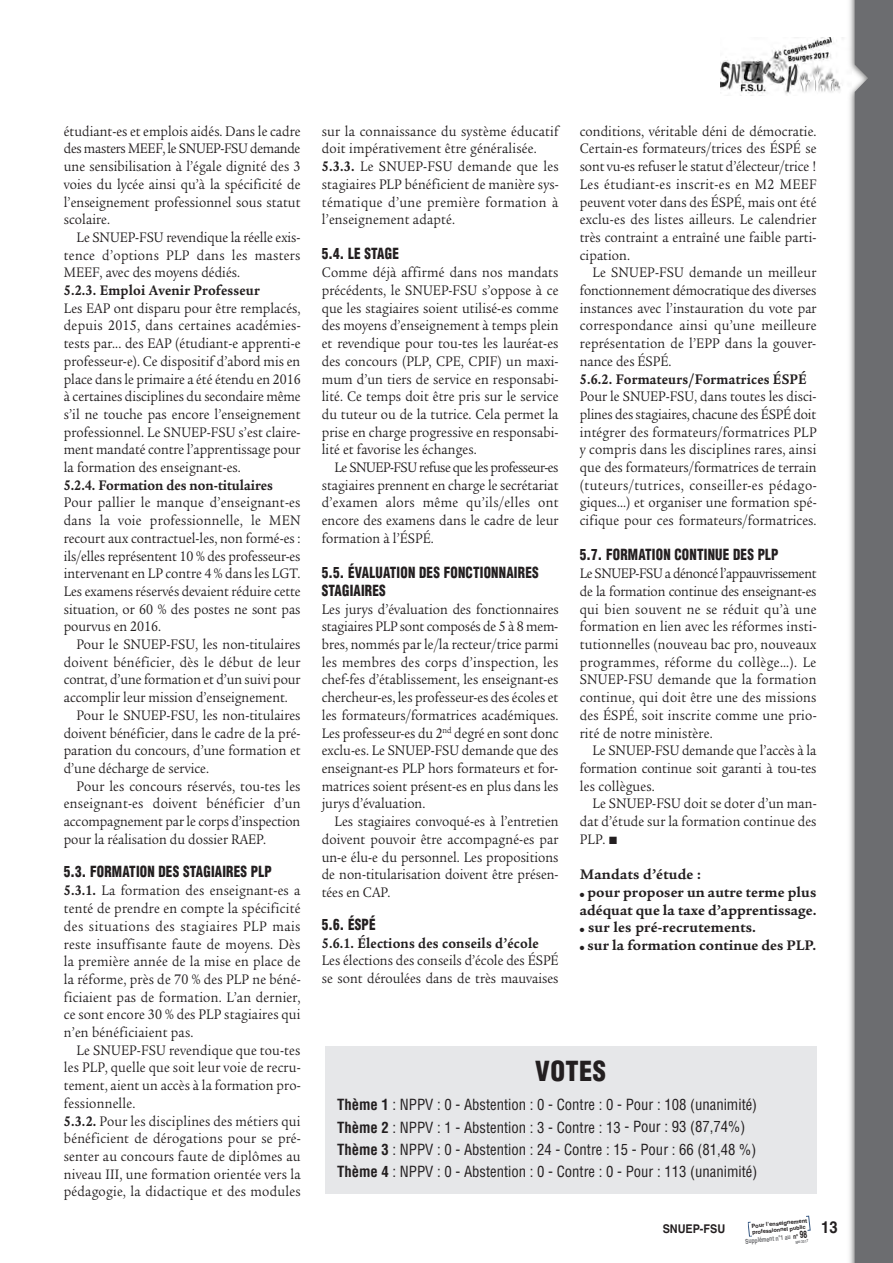
<style>
.page{position:relative;width:893px;height:1263px;background:#fff}
.page>*{position:absolute;margin:0;border:0;box-sizing:border-box;transform-origin:0 0}
.t1{font:900 condensed 27px "Helvetica";letter-spacing:.015em;color:#231f20}
.t2{font:700 16.5px "Helvetica";color:#231f20;scale:.9 1}
.t3{font:15px/17.7px "Legacy Serif";letter-spacing:.005em;color:#231f20;text-align:justify;scale:.9 1}
.t4{font:condensed 15px/22.4px "Helvetica";color:#231f20}
.t5{font:700 15px/17.7px "Legacy Serif";letter-spacing:.01em;color:#231f20}
.t6{font:700 15px "Legacy Serif";letter-spacing:.01em;color:#231f20;scale:.9 1}
.t7{font:900 condensed 15px/17.7px "Helvetica";letter-spacing:.015em;color:#231f20;scale:.88 1}
.t8{font:700 12px "Helvetica";color:#231f20;scale:.9 1}
.t9{font:700 6.75px "Helvetica";color:#6c6d70;scale:.75 1}
.t10{font:700 5.7px "Helvetica";color:#231f20}
.t11{font:700 5.55px "Helvetica";color:#231f20}
.t12{font:700 4.05px "Helvetica";color:#6c6d70;scale:.75 1}
.s1{font-weight:700}
.s2{color:#231f20}
.s3{font-size:10.05px;color:#231f20}
</style>
<div class="page">
<svg style="left:748px;top:1222px;width:4px;height:15px"></svg>
<svg style="left:806px;top:1216px;width:5px;height:15px"></svg>
<img style="left:720px;top:38px;width:121px;height:58px">
<img style="left:849px;top:0;width:6px;height:1263px">
<div style="left:855px;top:0;width:38px;height:1263px;background:#6c6d70"></div>
<div style="left:325px;top:1046px;width:491px;height:148px;background:#e6e7e9"></div>
<p class="t3" style="left:64px;top:124px;width:264px">étudiant-es et emplois aidés. Dans le cadre des masters MEEF, le SNUEP-FSU demande une sensibilisation à l’égale dignité des 3 voies du lycée ainsi qu’à la spécificité de l’enseignement professionnel sous statut scolaire.</p>
<p class="t3" style="left:64px;top:230px;width:264px;text-indent:13px">Le SNUEP-FSU revendique la réelle exis&shy;tence d’options PLP dans les masters MEEF, avec des moyens dédiés.</p>
<p class="t6" style="left:64px;top:285px;width:219px">5.2.3. Emploi Avenir Professeur</p>
<p class="t3" style="left:64px;top:301px;width:265px">Les EAP ont disparu pour être remplacés, depuis 2015, dans certaines académies&shy;tests par... des EAP (étudiant-e apprenti-e professeur-e). Ce dispositif d’abord mis en place dans le primaire a été étendu en 2016 à certaines disciplines du secondaire même s’il ne touche pas encore l’enseignement professionnel. Le SNUEP-FSU s’est claire&shy;ment mandaté contre l’apprentissage pour la formation des enseignant-es.</p>
<p class="t6" style="left:64px;top:479px;width:234px">5.2.4. Formation des non-titulaires</p>
<p class="t3" style="left:64px;top:495px;width:265px">Pour pallier le manque d’enseignant-es dans la voie professionnelle, le MEN recourt aux contractuel-les, non formé-es : ils/elles représentent 10 % des professeur-es intervenant en LP contre 4 % dans les LGT.<br>Les examens réservés devaient réduire cette situation, or 60 % des postes ne sont pas pourvus en 2016.</p>
<p class="t3" style="left:77px;top:637px;width:250px">Pour le SNUEP-FSU, les non-titulaires</p>
<p class="t3" style="left:64px;top:655px;width:264px">doivent bénéficier, dès le début de leur</p>
<p class="t3" style="left:64px;top:672px;width:264px">contrat, d’une formation et d’un suivi pour</p>
<p class="t3" style="left:64px;top:690px;width:250px">accomplir leur mission d’enseignement.</p>
<p class="t3" style="left:77px;top:708px;width:250px">Pour le SNUEP-FSU, les non-titulaires</p>
<p class="t3" style="left:64px;top:725px;width:264px">doivent bénéficier, dans le cadre de la pré-</p>
<p class="t3" style="left:64px;top:743px;width:264px">paration du concours, d’une formation et</p>
<p class="t3" style="left:64px;top:761px;width:163px">d’une décharge de service.</p>
<p class="t3" style="left:77px;top:779px;width:250px">Pour les concours réservés, tou-tes les</p>
<p class="t3" style="left:64px;top:796px;width:264px">enseignant-es doivent bénéficier d’un</p>
<p class="t3" style="left:64px;top:814px;width:264px">accompagnement par le corps d’inspection</p>
<p class="t3" style="left:64px;top:832px;width:226px">pour la réalisation du dossier RAEP.</p>
<p class="t7" style="left:64px;top:863px;width:238px">5.3. FORMATION DES STAGIAIRES PLP</p>
<p class="t3" style="left:64px;top:883px;width:265px"><span class="s1">5.3.1.</span> La formation des enseignant-es a tenté de prendre en compte la spécificité des situations des stagiaires PLP mais reste insuffisante faute de moyens. Dès la première année de la mise en place de la réforme, près de 70 % des PLP ne béné&shy;ficiaient pas de formation. L’an dernier, ce sont encore 30 % des PLP stagiaires qui n’en bénéficiaient pas.</p>
<p class="t3" style="left:64px;top:1043px;width:265px;text-align:left;text-indent:13px">Le SNUEP-FSU revendique que tou-tes les PLP, quelle que soit leur voie de recru&shy;tement, aient un accès à la formation pro&shy;fessionnelle.<br><span class="s1">5.3.2.</span> Pour les disciplines des métiers qui bénéficient de dérogations pour se pré&shy;senter au concours faute de diplômes au niveau III, une formation orientée vers la pédagogie, la didactique et des modules</p>
<p class="t3" style="left:322px;top:124px;width:265px;text-align:left">sur la connaissance du système éducatif doit impérativement être généralisée.<br><span class="s1">5.3.3.</span> Le SNUEP-FSU demande que les stagiaires PLP bénéficient de manière sys&shy;tématique d’une première formation à l’enseignement adapté.</p>
<p class="t7" style="left:322px;top:245px;width:89px">5.4. LE STAGE</p>
<p class="t3" style="left:322px;top:265px;width:265px">Comme déjà affirmé dans nos mandats précédents, le SNUEP-FSU s’oppose à ce que les stagiaires soient utilisé-es comme des moyens d’enseignement à temps plein et revendique pour tou-tes les lauréat-es des concours (PLP, CPE, CPIF) un maxi&shy;mum d’un tiers de service en responsabi&shy;lité. Ce temps doit être pris sur le service du tuteur ou de la tutrice. Cela permet la prise en charge progressive en responsabi&shy;lité et favorise les échanges.</p>
<p class="t3" style="left:322px;top:460px;width:265px;text-indent:13px">Le SNUEP-FSU refuse que les professeur-es stagiaires prennent en charge le secrétariat d’examen alors même qu’ils/elles ont encore des examens dans le cadre de leur formation à l’ÉSPÉ.</p>
<p class="t7" style="left:322px;top:564px;width:248px">5.5. ÉVALUATION DES FONCTIONNAIRES<br>STAGIAIRES</p>
<p class="t3" style="left:322px;top:602px;width:265px">Les jurys d’évaluation des fonctionnaires stagiaires PLP sont composés de 5 à 8 mem&shy;bres, nommés par le/la recteur/trice parmi les membres des corps d’inspection, les chef-fes d’établissement, les enseignant-es chercheur-es, les professeur-es des écoles et les formateurs/formatrices académiques.<br>Les professeur-es du 2<sup>nd</sup> degré en sont donc exclu-es. Le SNUEP-FSU demande que des enseignant-es PLP hors formateurs et for&shy;matrices soient présent-es en plus dans les jurys d’évaluation.</p>
<p class="t3" style="left:322px;top:814px;width:265px;text-indent:13px">Les stagiaires convoqué-es à l’entretien doivent pouvoir être accompagné-es par un-e élu-e du personnel. Les propositions de non-titularisation doivent être présen&shy;tées en CAP.</p>
<p class="t7" style="left:322px;top:916px;width:63px">5.6. ÉSPÉ</p>
<p class="t6" style="left:322px;top:937px;width:243px">5.6.1. Élections des conseils d’école</p>
<p class="t3" style="left:322px;top:953px;width:265px">Les élections des conseils d’école des ÉSPÉ se sont déroulées dans de très mauvaises</p>
<p class="t3" style="left:580px;top:124px;width:265px">conditions, véritable déni de démocratie.<br>Certain-es formateurs/trices des ÉSPÉ se sont vu-es refuser le statut d’électeur/trice !<br>Les étudiant-es inscrit-es en M2 MEEF peuvent voter dans des ÉSPÉ, mais ont été exclu-es des listes ailleurs. Le calendrier très contraint a entraîné une faible parti&shy;cipation.</p>
<p class="t3" style="left:580px;top:265px;width:265px;text-indent:13px">Le SNUEP-FSU demande un meilleur fonctionnement démocratique des diverses instances avec l’instauration du vote par correspondance ainsi qu’une meilleure représentation de l’EPP dans la gouver&shy;nance des ÉSPÉ.</p>
<p class="t6" style="left:580px;top:373px;width:253px">5.6.2. Formateurs/Formatrices ÉSPÉ</p>
<p class="t3" style="left:580px;top:389px;width:265px">Pour le SNUEP-FSU, dans toutes les disci&shy;plines des stagiaires, chacune des ÉSPÉ doit intégrer des formateurs/formatrices PLP y compris dans les disciplines rares, ainsi que des formateurs/formatrices de terrain (tuteurs/tutrices, conseiller-es pédago&shy;giques…) et organiser une formation spé&shy;cifique pour ces formateurs/formatrices.</p>
<p class="t7" style="left:580px;top:546px;width:228px">5.7. FORMATION CONTINUE DES PLP</p>
<p class="t3" style="left:580px;top:566px;width:265px">Le SNUEP-FSU a dénoncé l’appauvrissement de la formation continue des enseignant-es qui bien souvent ne se réduit qu’à une formation en lien avec les réformes insti&shy;tutionnelles (nouveau bac pro, nouveaux programmes, réforme du collège…). Le SNUEP-FSU demande que la formation continue, qui doit être une des missions des ÉSPÉ, soit inscrite comme une prio&shy;rité de notre ministère.</p>
<p class="t3" style="left:580px;top:743px;width:265px;text-indent:13px">Le SNUEP-FSU demande que l’accès à la formation continue soit garanti à tou-tes les collègues.</p>
<p class="t3" style="left:580px;top:796px;width:265px;text-indent:13px">Le SNUEP-FSU doit se doter d’un man&shy;dat d’étude sur la formation continue des PLP. ■</p>
<p class="t5" style="left:580px;top:867px;width:123px">Mandats d’étude :</p>
<p class="t5" style="left:580px;top:885px;width:238px">● pour proposer un autre terme plus adéquat que la taxe d’apprentissage.</p>
<p class="t5" style="left:580px;top:920px;width:178px">● sur les pré-recrutements.</p>
<p class="t5" style="left:580px;top:938px;width:238px">● sur la formation continue des PLP.</p>
<h1 class="t1" style="left:535px;top:1056px;width:72px">VOTES</h1>
<p class="t4" style="left:337px;top:1094px;width:422px"><span class="s1">Thème 1</span> : NPPV : 0 - Abstention : 0 - Contre : 0 - Pour : 108 (unanimité)<br><span class="s1">Thème 2</span> : NPPV : 1 - Abstention : 3 - Contre : 13 - Pour : 93 (87,74%)<br><span class="s1">Thème 3</span> : NPPV : 0 - Abstention : 24 - Contre : 15 - Pour : 66 (81,48 %)<br><span class="s1">Thème 4</span> : NPPV : 0 - Abstention : 0 - Contre : 0 - Pour : 113 (unanimité)</p>
<p class="t10" style="left:751px;top:1223px;width:57px;rotate:-6deg">Pour l’enseignement</p>
<p class="t11" style="left:752px;top:1229px;width:55px;rotate:-6deg">professionnel public</p>
<p class="t8" style="left:663px;top:1222px;width:71px">SNUEP-FSU</p>
<p class="t2" style="left:821px;top:1217px;width:20px">13</p>
<p class="t9" style="left:745px;top:1237px;width:85px;rotate:-6deg">Supplément n°1 au <span class="s2">n°</span> <span class="s3">98</span></p>
<p class="t12" style="left:795px;top:1240px;width:18px;rotate:-6deg">Mai 2017</p>
</div>
